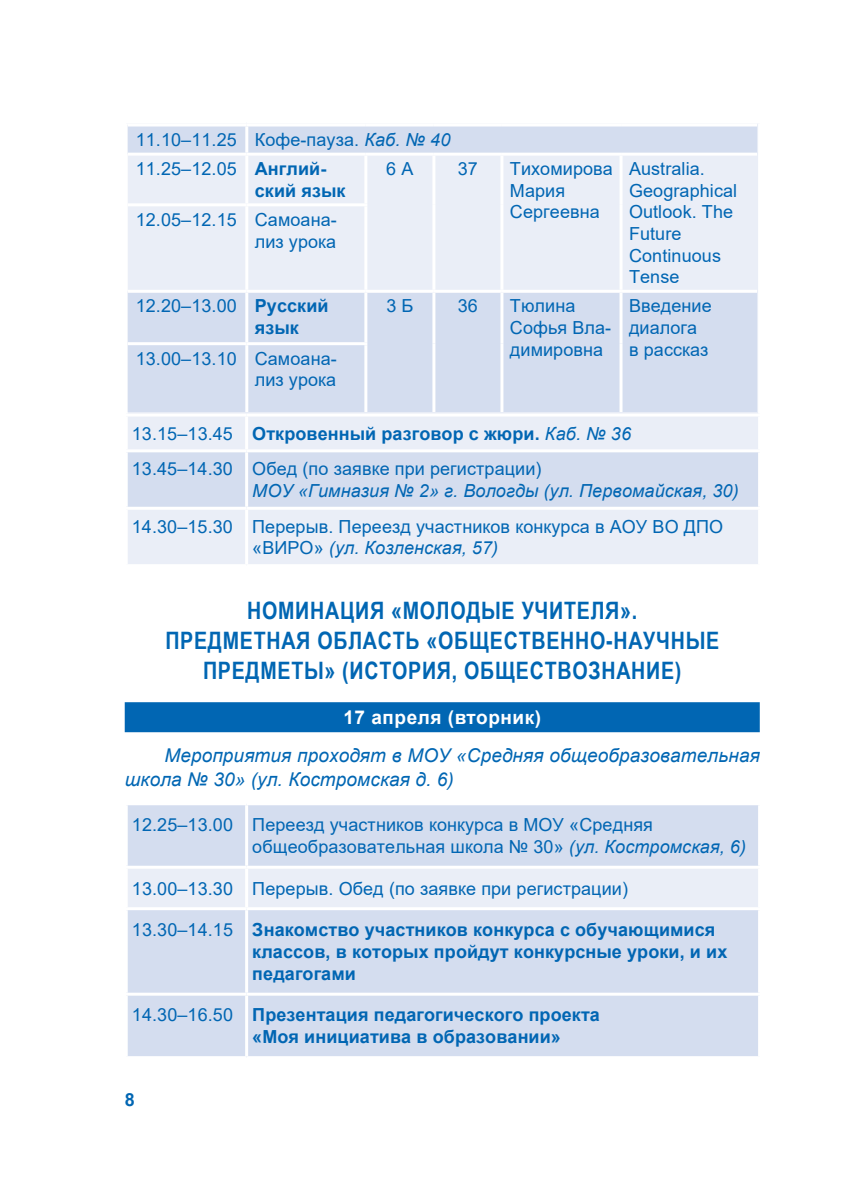
<style>
.page{position:relative;width:842px;height:1191px;background:#fff}
.page>*{position:absolute;margin:0;border:0;box-sizing:border-box;transform-origin:0 0}
.t1{font:700 24px/30px "Arial Narrow";letter-spacing:.03em;color:#0166b3;text-align:center}
.t2{font:italic 19px/24px "Arial";letter-spacing:.005em;color:#0166b3}
.t3{font:700 19px "Arial";letter-spacing:.03em;color:#fff}
.t4{font:18px/21.6px "Arial";letter-spacing:.005em;color:#0166b3}
.t5{font:700 18px/22px "Arial";letter-spacing:.005em;color:#0166b3}
.t6{font:italic 18px "Arial";letter-spacing:.005em;color:#0166b3}
.s1{font-style:italic}
.s2{font-weight:700}
.s3{font-weight:400}
</style>
<div class="page">
<div style="left:125px;top:702px;width:635px;height:30px;background:#0166b3"></div>
<div style="left:128px;top:123px;width:630px;height:441px;background:#eaeef7"></div>
<div style="left:128px;top:452px;width:630px;height:55px;background:#d4ddef"></div>
<hr style="left:125px;top:413px;width:122px;height:3px;background:#fff">
<hr style="left:247px;top:413px;width:514px;height:3px;background:#fff">
<hr style="left:245px;top:416px;width:3px;height:33px;background:#fff">
<hr style="left:125px;top:449px;width:122px;height:3px;background:#fff">
<hr style="left:247px;top:449px;width:514px;height:3px;background:#fff">
<hr style="left:245px;top:452px;width:3px;height:55px;background:#fff">
<hr style="left:125px;top:507px;width:122px;height:3px;background:#fff">
<hr style="left:247px;top:507px;width:514px;height:3px;background:#fff">
<hr style="left:245px;top:510px;width:3px;height:54px;background:#fff">
<svg style="left:128px;top:126px;width:629px;height:286px;background:#dee5f2"></svg>
<hr style="left:128px;top:123px;width:119px;height:3px;background:#fff">
<hr style="left:247px;top:123px;width:119px;height:3px;background:#fff">
<hr style="left:245px;top:126px;width:3px;height:27px;background:#fff">
<hr style="left:366px;top:123px;width:68px;height:3px;background:#fff">
<hr style="left:434px;top:123px;width:68px;height:3px;background:#fff">
<hr style="left:502px;top:123px;width:119px;height:3px;background:#fff">
<hr style="left:621px;top:123px;width:136px;height:3px;background:#fff">
<hr style="left:128px;top:153px;width:119px;height:3px;background:#fff">
<hr style="left:247px;top:153px;width:119px;height:3px;background:#fff">
<hr style="left:245px;top:156px;width:3px;height:47px;background:#fff">
<hr style="left:366px;top:153px;width:68px;height:3px;background:#fff">
<hr style="left:364px;top:156px;width:3px;height:47px;background:#fff">
<hr style="left:434px;top:153px;width:68px;height:3px;background:#fff">
<hr style="left:432px;top:156px;width:3px;height:49px;background:#fff">
<hr style="left:502px;top:153px;width:119px;height:3px;background:#fff">
<hr style="left:500px;top:156px;width:3px;height:49px;background:#fff">
<hr style="left:621px;top:153px;width:136px;height:3px;background:#fff">
<hr style="left:619px;top:156px;width:3px;height:49px;background:#fff">
<hr style="left:128px;top:203px;width:119px;height:3px;background:#fff">
<hr style="left:247px;top:203px;width:120px;height:3px;background:#fff">
<hr style="left:245px;top:206px;width:3px;height:84px;background:#fff">
<hr style="left:364px;top:206px;width:3px;height:84px;background:#fff">
<hr style="left:432px;top:205px;width:3px;height:85px;background:#fff">
<hr style="left:500px;top:205px;width:3px;height:85px;background:#fff">
<hr style="left:619px;top:205px;width:3px;height:85px;background:#fff">
<hr style="left:128px;top:290px;width:119px;height:3px;background:#fff">
<hr style="left:247px;top:290px;width:119px;height:3px;background:#fff">
<hr style="left:245px;top:293px;width:3px;height:49px;background:#fff">
<hr style="left:366px;top:290px;width:68px;height:3px;background:#fff">
<hr style="left:364px;top:293px;width:3px;height:49px;background:#fff">
<hr style="left:434px;top:290px;width:68px;height:3px;background:#fff">
<hr style="left:432px;top:293px;width:3px;height:51px;background:#fff">
<hr style="left:502px;top:290px;width:119px;height:3px;background:#fff">
<hr style="left:500px;top:293px;width:3px;height:51px;background:#fff">
<hr style="left:621px;top:290px;width:136px;height:3px;background:#fff">
<hr style="left:619px;top:293px;width:3px;height:51px;background:#fff">
<hr style="left:128px;top:342px;width:119px;height:3px;background:#fff">
<hr style="left:247px;top:342px;width:120px;height:3px;background:#fff">
<hr style="left:245px;top:345px;width:3px;height:67px;background:#fff">
<hr style="left:364px;top:345px;width:3px;height:67px;background:#fff">
<hr style="left:432px;top:344px;width:3px;height:68px;background:#fff">
<hr style="left:500px;top:344px;width:3px;height:68px;background:#fff">
<hr style="left:619px;top:344px;width:3px;height:68px;background:#fff">
<div style="left:128px;top:805px;width:630px;height:251px;background:#d4ddef"></div>
<div style="left:128px;top:868px;width:630px;height:39px;background:#eaeef7"></div>
<hr style="left:245px;top:805px;width:3px;height:60px;background:#fff">
<hr style="left:125px;top:865px;width:122px;height:3px;background:#fff">
<hr style="left:247px;top:865px;width:514px;height:3px;background:#fff">
<hr style="left:245px;top:868px;width:3px;height:39px;background:#fff">
<hr style="left:125px;top:907px;width:122px;height:3px;background:#fff">
<hr style="left:247px;top:907px;width:514px;height:3px;background:#fff">
<hr style="left:125px;top:992px;width:122px;height:3px;background:#fff">
<hr style="left:247px;top:992px;width:514px;height:3px;background:#fff">
<hr style="left:245px;top:995px;width:3px;height:61px;background:#fff">
<hr style="left:245px;top:910px;width:3px;height:82px;background:#fff">
<p class="t4" style="left:136px;top:125px;width:316px;line-height:29.2px">11.10–11.25 Кофе-пауза. <span class="s1">Каб. № 40<br></span>11.25–12.05 <span class="s2">Англий-</span></p>
<p class="t5" style="left:255px;top:180px;width:92px">ский язык</p>
<p class="t4" style="left:386px;top:158px;width:29px">6 А</p>
<p class="t4" style="left:458px;top:158px;width:22px">37</p>
<p class="t4" style="left:510px;top:158px;width:104px">Тихомирова<br>Мария<br>Сергеевна</p>
<p class="t4" style="left:629px;top:158px;width:110px">Australia.<br>Geographical<br>Outlook. The<br>Future<br>Continuous<br>Tense</p>
<p class="t4" style="left:136px;top:209px;width:203px;text-align:right">12.05–12.15 Самоана&shy;лиз урока</p>
<p class="t4" style="left:255px;top:295px;width:75px;text-indent:-119px">12.20–13.00 <span class="s2">Русский язык</span></p>
<p class="t4" style="left:386px;top:295px;width:29px">3 Б</p>
<p class="t4" style="left:458px;top:295px;width:22px">36</p>
<p class="t4" style="left:510px;top:295px;width:103px">Тюлина<br>Софья Вла&shy;димировна</p>
<p class="t4" style="left:629px;top:295px;width:84px">Введение диалога<br>в рассказ</p>
<p class="t4" style="left:136px;top:347px;width:203px;text-align:right">13.00–13.10 Самоана&shy;лиз урока</p>
<p class="t4" style="left:132px;top:415px;width:501px;line-height:35.8px">13.15–13.45 <span class="s2">Откровенный разговор с жюри.</span> <span class="s1">Каб. № 36<br></span>13.45–14.30 Обед (по заявке при регистрации)</p>
<p class="t6" style="left:252px;top:479px;width:488px">МОУ «Гимназия № 2» г. Вологды (ул. Первомайская, 30)</p>
<p class="t4" style="left:252px;top:515px;width:472px;text-indent:-120px">14.30–15.30 Перерыв. Переезд участников конкурса в АОУ ВО ДПО «ВИРО» <span class="s1">(ул. Козленская, 57)</span></p>
<h1 class="t1" style="left:165px;top:594px;width:555px">Номинация «Молодые учителя».<br>Предметная область «Общественно-научные предметы» (История, обществознание)</h1>
<p class="t3" style="left:343px;top:704px;width:199px">17 апреля (вторник)</p>
<p class="t2" style="left:125px;top:744px;width:637px;text-indent:40px">Мероприятия проходят в МОУ «Средняя общеобразовательная школа № 30» (ул. Костромская д. 6)</p>
<p class="t4" style="left:252px;top:813px;width:495px;text-indent:-120px">12.25–13.00 Переезд участников конкурса в МОУ «Средняя общеобразовательная школа № 30» <span class="s1">(ул. Костромская, 6)</span></p>
<p class="t4" style="left:132px;top:877px;width:498px">13.00–13.30 Перерыв. Обед (по заявке при регистрации)</p>
<p class="t5" style="left:252px;top:919px;width:477px;text-indent:-120px"><span class="s3">13.30–14.15</span> Знакомство участников конкурса с обучающимися классов, в которых пройдут конкурсные уроки, и их педагогами</p>
<p class="t5" style="left:252px;top:1004px;width:349px;text-indent:-120px"><span class="s3">14.30–16.50</span> Презентация педагогического проекта «Моя инициатива в образовании»</p>
<p class="t5" style="left:125px;top:1089px;width:12px">8</p>
</div>
